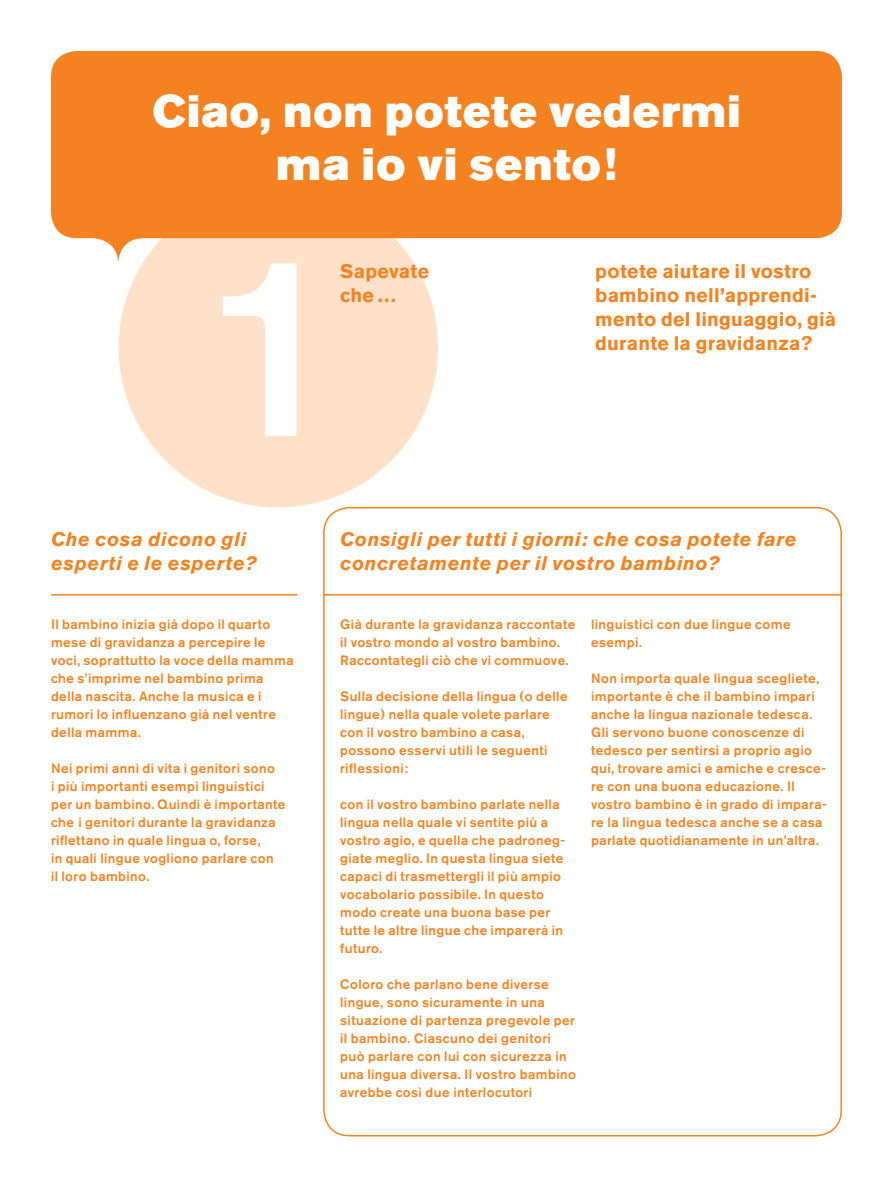
<style>
.page{position:relative;width:893px;height:1191px;background:#fff}
.page>*{position:absolute;margin:0;border:0;box-sizing:border-box;transform-origin:0 0}
.t1{font:500 255.15px "Akzidenz Grotesk BE";color:#fff}
.t2{font:45px/52.5px "Akzidenz Grotesk BE Super";letter-spacing:.03em;color:#fff;text-align:center}
.t3{font:italic 700 19.5px/24px "Akzidenz Grotesk BE";letter-spacing:.03em;color:#f58220}
.t4{font:700 19.5px/24px "Akzidenz Grotesk BE";letter-spacing:.015em;color:#f58220}
.t5{font:500 13.5px/18px "Akzidenz Grotesk BE";letter-spacing:.03em;color:#f58220}
</style>
<div class="page">
<div style="left:119px;top:188px;width:319px;height:319px;background:#fee1c8;border-radius:50%"></div>
<hr style="left:51px;top:594px;width:247px;height:1px;background:#f58220">
<div style="left:51px;top:51px;width:791px;height:187px;background:#f58220;border-radius:26px"></div>
<svg style="left:93px;top:213px;width:51px;height:51px;fill:#f58220"></svg>
<hr style="left:323px;top:594px;width:519px;height:1px;background:#f58220">
<h2 class="t2" style="left:152px;top:86px;width:590px">Ciao, non potete vedermi ma io vi sento!</h2>
<h1 class="t1" style="left:204px;top:190px;width:145px">1</h1>
<h3 class="t4" style="left:595px;top:260px;width:242px">potete aiutare il vostro bambino nell’apprendi&shy;mento del linguaggio, già durante la gravidanza?</h3>
<h3 class="t4" style="left:340px;top:260px;width:90px">Sapevate che…</h3>
<h3 class="t3" style="left:51px;top:527px;width:207px">Che cosa dicono gli esperti e le esperte?</h3>
<p class="t5" style="left:51px;top:615px;width:244px">Il bambino inizia già dopo il quarto mese di gravidanza a percepire le voci, soprattutto la voce della mamma che s’imprime nel bambino prima della nascita. Anche la musica e i rumori lo influenzano già nel ventre della mamma.</p>
<p class="t5" style="left:51px;top:759px;width:236px">Nei primi anni di vita i genitori sono<br>i più importanti esempi linguistici per un bambino. Quindi è importante che i genitori durante la gravidanza riflettano in quale lingua o, forse,<br>in quali lingue vogliono parlare con<br>il loro bambino.</p>
<h3 class="t3" style="left:340px;top:527px;width:458px">Consigli per tutti i giorni: che cosa potete fare concretamente per il vostro bambino?</h3>
<p class="t5" style="left:340px;top:615px;width:237px">Già durante la gravidanza raccontate il vostro mondo al vostro bambino.<br>Raccontategli ciò che vi commuove.</p>
<p class="t5" style="left:340px;top:687px;width:229px">Sulla decisione della lingua (o delle lingue) nella quale volete parlare con il vostro bambino a casa, possono esservi utili le seguenti riflessioni:</p>
<p class="t5" style="left:340px;top:795px;width:227px">con il vostro bambino parlate nella lingua nella quale vi sentite più a vostro agio, e quella che padroneg&shy;giate meglio. In questa lingua siete capaci di trasmettergli il più ampio vocabolario possibile. In questo modo create una buona base per tutte le altre lingue che imparerà in futuro.</p>
<p class="t5" style="left:340px;top:975px;width:237px">Coloro che parlano bene diverse lingue, sono sicuramente in una situazione di partenza pregevole per il bambino. Ciascuno dei genitori può parlare con lui con sicurezza in una lingua diversa. Il vostro bambino avrebbe così due interlocutori</p>
<p class="t5" style="left:591px;top:615px;width:201px">linguistici con due lingue come esempi.</p>
<p class="t5" style="left:591px;top:669px;width:237px">Non importa quale lingua scegliete, importante è che il bambino impari anche la lingua nazionale tedesca.<br>Gli servono buone conoscenze di tedesco per sentirsi a proprio agio qui, trovare amici e amiche e cresce&shy;re con una buona educazione. Il vostro bambino è in grado di impara&shy;re la lingua tedesca anche se a casa parlate quotidianamente in un’altra.</p>
</div>
